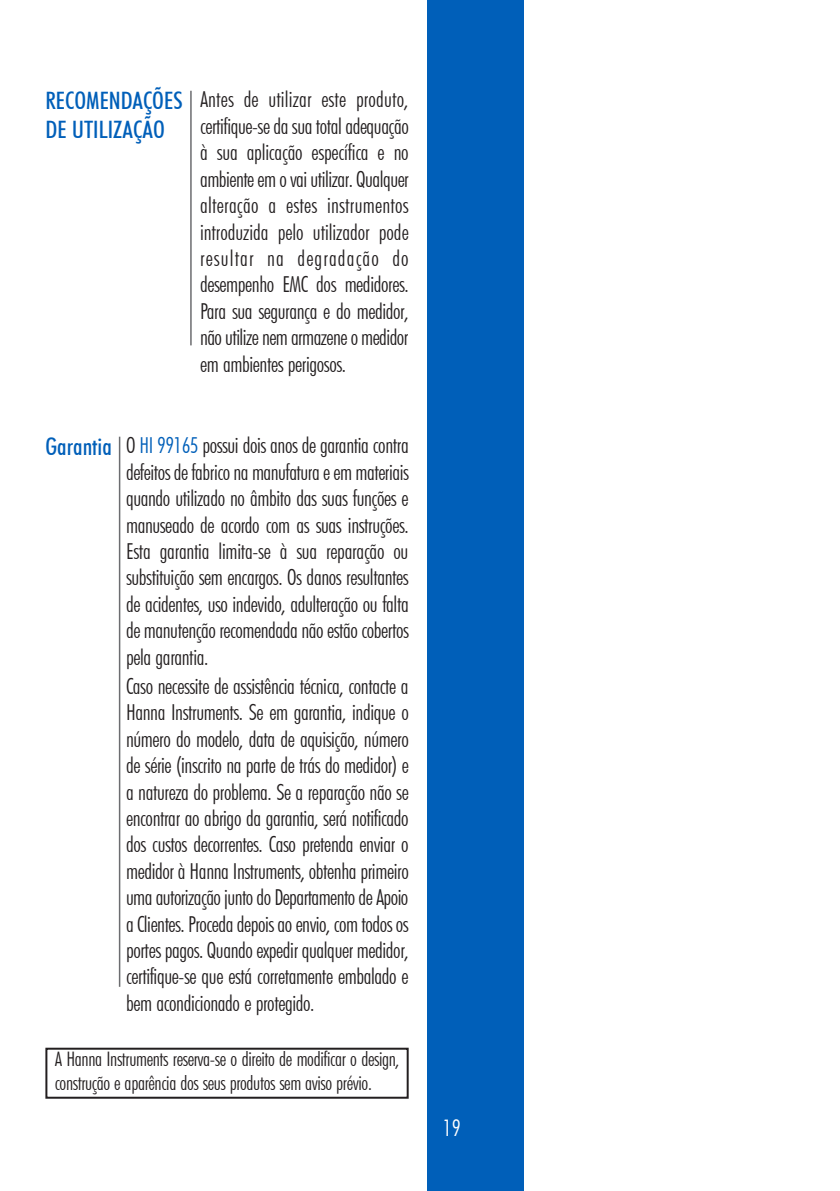
<style>
.page{position:relative;width:840px;height:1191px;background:#fff}
.page>*{position:absolute;margin:0;border:0;box-sizing:border-box;transform-origin:0 0}
.t1{font:500 condensed 24px/28.8px "Futura BT";color:#005fb9}
.t2{font:300 condensed 22.8px "Futura BT";color:#fff}
.t3{font:300 condensed 22px/26.4px "Futura BT";letter-spacing:-.02em;color:#231f20;text-align:justify}
.t4{font:300 condensed 20px/24px "Futura BT";letter-spacing:-.02em;color:#231f20}
.s1{color:#005fb9}
</style>
<div class="page">
<div style="left:426px;top:0;width:97px;height:1191px;background:#005fb9"></div>
<hr style="left:119px;top:437px;width:1px;height:549px;background:#6c6d70">
<div style="left:45px;top:1047px;width:363px;height:51px;border:2px solid #231f20"></div>
<hr style="left:190px;top:91px;width:1px;height:254px;background:#6c6d70">
<p class="t1" style="left:45px;top:86px;width:139px">RECOMENDAÇÕES<br>DE UTILIZAÇÃO</p>
<p class="t3" style="left:200px;top:86px;width:210px">Antes de utilizar este produto, certifique-se da sua total adequação à sua aplicação específica e no ambiente em o vai utilizar. Qualquer alteração a estes instrumentos introduzida pelo utilizador pode resultar na degradação do desempenho EMC dos medidores.<br>Para sua segurança e do medidor, não utilize nem armazene o medidor em ambientes perigosos.</p>
<p class="t1" style="left:45px;top:432px;width:68px">Garantia</p>
<p class="t3" style="left:126px;top:432px;width:284px">O <span class="s1">HI 99165</span> possui dois anos de garantia contra defeitos de fabrico na manufatura e em materiais quando utilizado no âmbito das suas funções e manuseado de acordo com as suas instruções.<br>Esta garantia limita-se à sua reparação ou substituição sem encargos. Os danos resultantes de acidentes, uso indevido, adulteração ou falta de manutenção recomendada não estão cobertos pela garantia.</p>
<p class="t3" style="left:126px;top:672px;width:284px">Caso necessite de assistência técnica, contacte a Hanna Instruments. Se em garantia, indique o número do modelo, data de aquisição, número de série (inscrito na parte de trás do medidor) e a natureza do problema. Se a reparação não se encontrar ao abrigo da garantia, será notificado dos custos decorrentes. Caso pretenda enviar o medidor à Hanna Instruments, obtenha primeiro uma autorização junto do Departamento de Apoio a Clientes. Proceda depois ao envio, com todos os portes pagos. Quando expedir qualquer medidor, certifique-se que está corretamente embalado e bem acondicionado e protegido.</p>
<p class="t4" style="left:55px;top:1047px;width:346px">A Hanna Instruments reserva-se o direito de modificar o design, construção e aparência dos seus produtos sem aviso prévio.</p>
<p class="t2" style="left:442px;top:1113px;width:19px">19</p>
</div>
